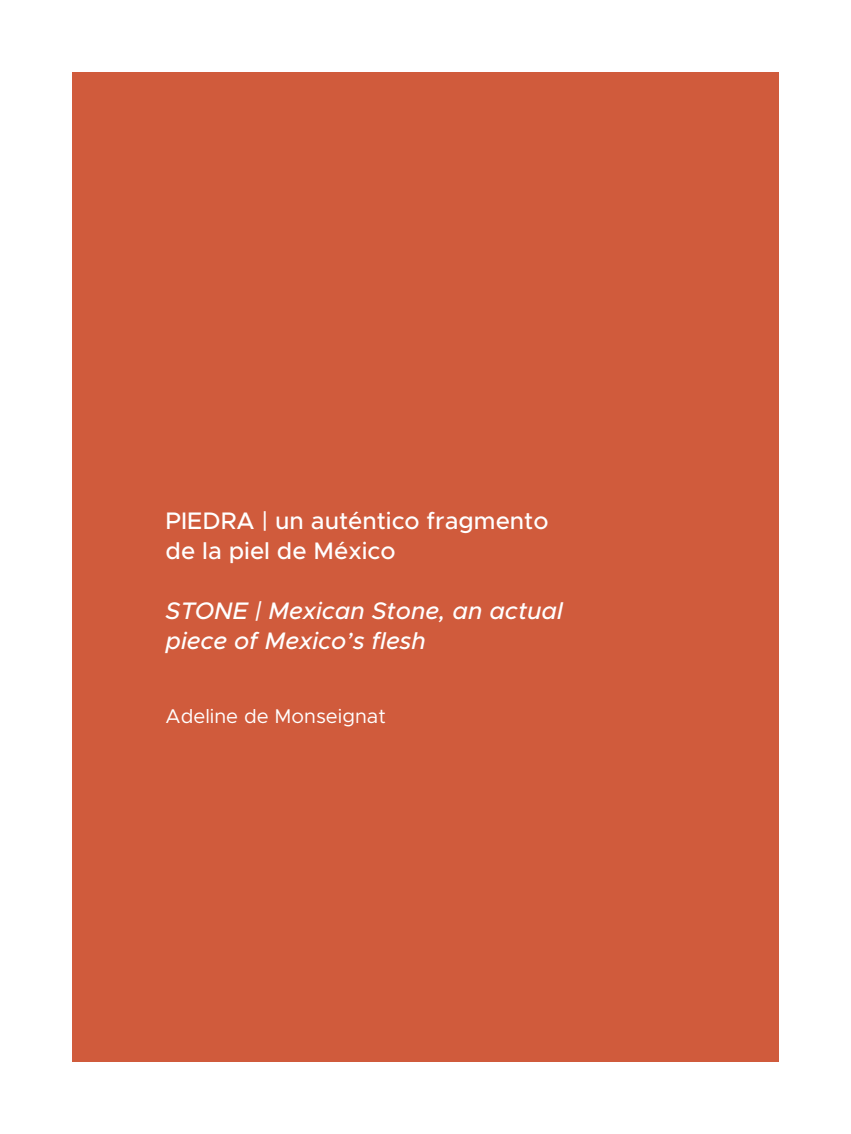
<style>
.page{position:relative;width:851px;height:1134px;background:#fff}
.page>*{position:absolute;margin:0;border:0;box-sizing:border-box;transform-origin:0 0}
.t1{font:italic 500 24px/30px "Metropolis";color:#fff}
.t2{font:500 24px/30px "Metropolis";color:#fff}
.t3{font:20px "Metropolis";color:#fff}
</style>
<div class="page">
<div style="left:72px;top:72px;width:706px;height:990px;background:#d05b3c"></div>
<p class="t2" style="left:165px;top:506px;width:384px">PIEDRA | un auténtico fragmento de la piel de México</p>
<p class="t1" style="left:165px;top:596px;width:399px">STONE | Mexican Stone, an actual piece of Mexico’s flesh</p>
<p class="t3" style="left:165px;top:704px;width:222px">Adeline de Monseignat</p>
</div>
